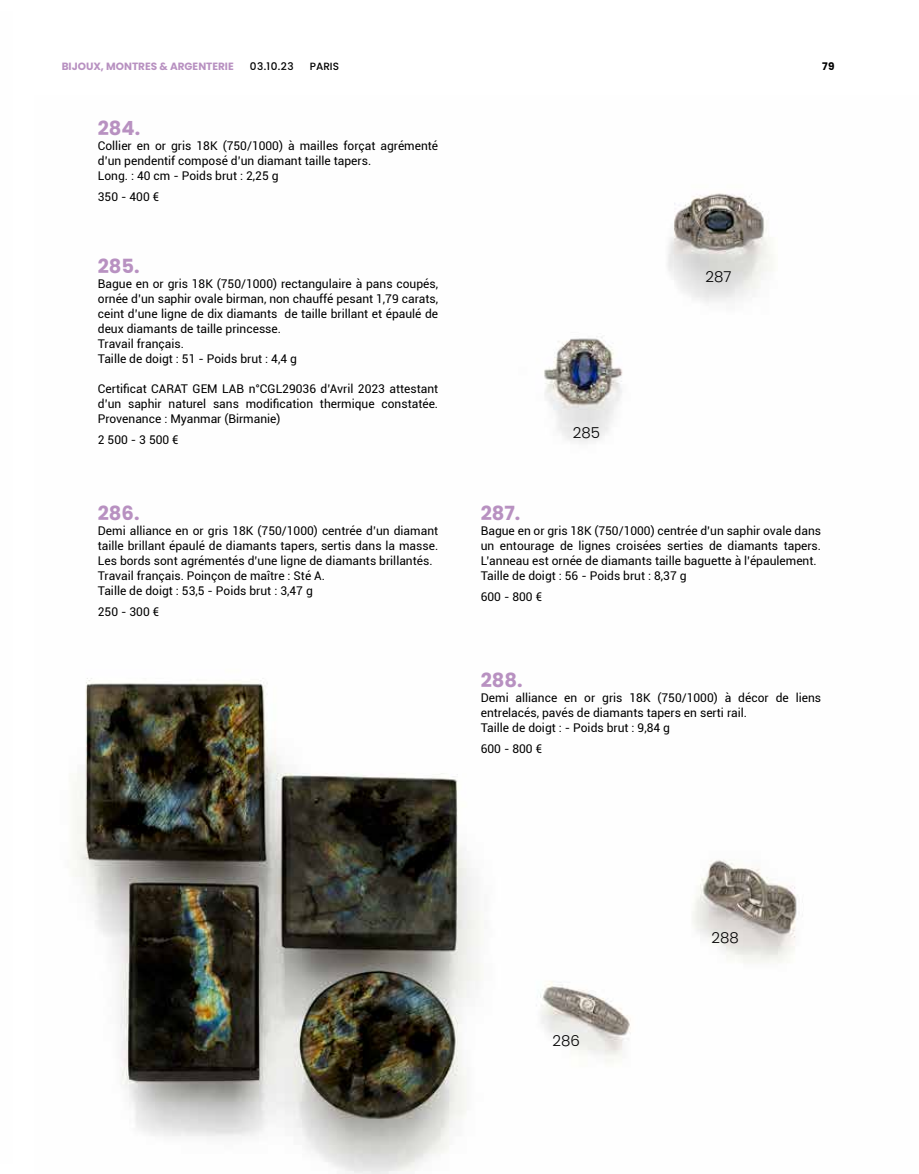
<style>
.page{position:relative;width:919px;height:1174px;background:#fff}
.page>*{position:absolute;margin:0;border:0;box-sizing:border-box;transform-origin:0 0}
.t1{font:700 19.5px "Poppins";color:#b891c1}
.t2{font:300 15px "Poppins";color:#000}
.t3{font:12px/15px "Roboto";color:#000}
.t4{font:700 10.5px "Poppins";color:#b891c1}
.t5{font:500 10.5px "Poppins";color:#000}
.t6{font:700 10.5px "Poppins";color:#000}
</style>
<div class="page">
<img style="left:73px;top:193px;width:727px;height:981px">
<p class="t4" style="left:62px;top:60px;width:173px">BIJOUX, MONTRES &amp; ARGENTERIE</p>
<p class="t5" style="left:250px;top:60px;width:45px">03.10.23</p>
<p class="t5" style="left:310px;top:60px;width:31px">PARIS</p>
<p class="t6" style="left:822px;top:60px;width:14px">79</p>
<h1 class="t1" style="left:98px;top:116px;width:44px">284.</h1>
<p class="t3" style="left:98px;top:137px;width:342px">Collier en or gris 18K (750/1000) à mailles forçat agrémenté d’un pendentif composé d’un diamant taille tapers.<br>Long. : 40 cm - Poids brut : 2,25 g</p>
<p class="t3" style="left:98px;top:188px;width:63px">350 - 400 €</p>
<h1 class="t1" style="left:98px;top:255px;width:43px">285.</h1>
<p class="t3" style="left:98px;top:275px;width:342px">Bague en or gris 18K (750/1000) rectangulaire à pans coupés, ornée d’un saphir ovale birman, non chauffé pesant 1,79 carats, ceint d’une ligne de dix diamants de taille brillant et épaulé de deux diamants de taille princesse.<br>Travail français.<br>Taille de doigt : 51 - Poids brut : 4,4 g</p>
<p class="t3" style="left:98px;top:380px;width:342px;text-align:justify">Certificat CARAT GEM LAB n°CGL29036 d’Avril 2023 attestant d’un saphir naturel sans modification thermique constatée.<br>Provenance : Myanmar (Birmanie)</p>
<p class="t3" style="left:98px;top:431px;width:82px">2 500 - 3 500 €</p>
<h1 class="t1" style="left:98px;top:502px;width:43px">286.</h1>
<p class="t3" style="left:98px;top:523px;width:342px">Demi alliance en or gris 18K (750/1000) centrée d’un diamant taille brillant épaulé de diamants tapers, sertis dans la masse.<br>Les bords sont agrémentés d’une ligne de diamants brillantés.<br>Travail français. Poinçon de maître : Sté A.<br>Taille de doigt : 53,5 - Poids brut : 3,47 g</p>
<p class="t3" style="left:98px;top:604px;width:63px">250 - 300 €</p>
<p class="t2" style="left:573px;top:424px;width:29px">285</p>
<p class="t2" style="left:705px;top:268px;width:27px">287</p>
<h1 class="t1" style="left:480px;top:502px;width:41px">287.</h1>
<p class="t3" style="left:480px;top:523px;width:342px">Bague en or gris 18K (750/1000) centrée d’un saphir ovale dans un entourage de lignes croisées serties de diamants tapers.<br>L’anneau est ornée de diamants taille baguette à l’épaulement.<br>Taille de doigt : 56 - Poids brut : 8,37 g</p>
<p class="t3" style="left:480px;top:589px;width:63px">600 - 800 €</p>
<h1 class="t1" style="left:480px;top:669px;width:43px">288.</h1>
<p class="t3" style="left:480px;top:690px;width:342px">Demi alliance en or gris 18K (750/1000) à décor de liens entrelacés, pavés de diamants tapers en serti rail.<br>Taille de doigt : - Poids brut : 9,84 g</p>
<p class="t3" style="left:480px;top:741px;width:63px">600 - 800 €</p>
<p class="t2" style="left:552px;top:1031px;width:29px">286</p>
<p class="t2" style="left:711px;top:929px;width:29px">288</p>
</div>
